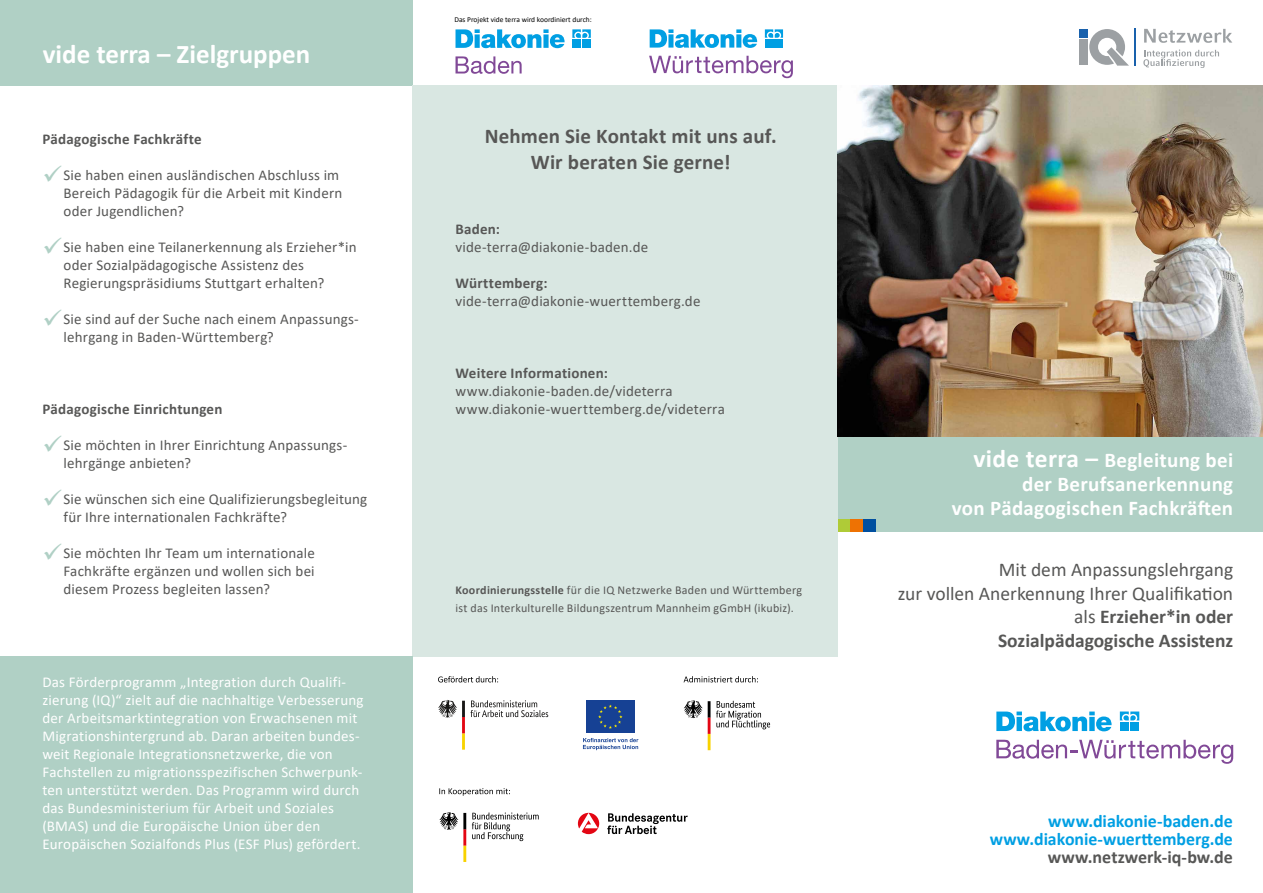
<style>
.page{position:relative;width:1263px;height:893px;background:#fff}
.page>*{position:absolute;margin:0;border:0;box-sizing:border-box;transform-origin:0 0}
.t1{font:700 27px "Calibri";color:#fff}
.t2{font:700 21px/24px "Calibri";letter-spacing:.015em;color:#fff;text-align:right}
.t3{font:700 21px/25.5px "Calibri";letter-spacing:.005em;color:#575756;text-align:center}
.t4{font:19.5px/23.4px "Calibri";color:#575756;text-align:right}
.t5{font:700 18px/18px "Calibri";color:#009fe3;text-align:right}
.t6{font:700 18px "Calibri";color:#575756}
.t7{font:15px/18px "Calibri";letter-spacing:.01em;color:#575756}
.t8{font:15px/18px "Calibri";letter-spacing:.01em;color:#fff}
.t9{font:700 15px "Calibri";letter-spacing:.015em;color:#575756}
.t10{font:12px/18px "Calibri";letter-spacing:.02em;color:#575756}
.t11{font:7.5px "Calibri";color:#000}
.s1{color:#b0d0c5}
.s2{font-weight:700}
.s3{font-size:25.5px}
</style>
<div class="page">
<div style="left:0;top:0;width:412px;height:85px;background:#b0d0c5"></div>
<div style="left:838px;top:437px;width:425px;height:94px;background:#b0d0c5"></div>
<div style="left:863px;top:519px;width:13px;height:12px;background:#004f9f"></div>
<div style="left:838px;top:519px;width:12px;height:12px;background:#afcb37"></div>
<div style="left:850px;top:519px;width:13px;height:12px;background:#ee7203"></div>
<svg style="left:438px;top:676px;width:60px;height:6px"></svg>
<svg style="left:607px;top:813px;width:80px;height:21px"></svg>
<svg style="left:578px;top:813px;width:21px;height:21px"></svg>
<svg style="left:472px;top:812px;width:67px;height:29px"></svg>
<svg style="left:439px;top:812px;width:27px;height:50px"></svg>
<svg style="left:439px;top:788px;width:71px;height:8px"></svg>
<svg style="left:716px;top:701px;width:54px;height:28px"></svg>
<svg style="left:684px;top:700px;width:26px;height:50px"></svg>
<svg style="left:684px;top:676px;width:74px;height:6px"></svg>
<svg style="left:438px;top:700px;width:110px;height:50px"></svg>
<svg style="left:586px;top:700px;width:49px;height:33px"></svg>
<div style="left:586px;top:701px;width:48px;height:32px;background:#164194"></div>
<svg style="left:598px;top:705px;width:24px;height:24px"></svg>
<svg style="left:583px;top:738px;width:55px;height:12px"></svg>
<div style="left:412px;top:85px;width:426px;height:571px;background:#d9e7e2"></div>
<div style="left:0;top:656px;width:412px;height:237px;background:#b0d0c5"></div>
<img style="left:838px;top:85px;width:425px;height:352px">
<div style="left:1079px;top:39px;width:9px;height:26px;background:#9ca0a3"></div>
<div style="left:1079px;top:29px;width:9px;height:9px;background:#1961ac"></div>
<svg style="left:1089px;top:29px;width:40px;height:37px"></svg>
<hr style="left:1134px;top:29px;width:1px;height:37px;background:#1961ac">
<svg style="left:1143px;top:49px;width:76px;height:19px"></svg>
<svg style="left:1144px;top:29px;width:88px;height:14px"></svg>
<svg style="left:996px;top:711px;width:115px;height:20px"></svg>
<svg style="left:1120px;top:711px;width:19px;height:9px"></svg>
<div style="left:1120px;top:722px;width:9px;height:9px;background:#009fe3"></div>
<div style="left:1130px;top:722px;width:9px;height:9px;background:#009fe3"></div>
<svg style="left:996px;top:740px;width:237px;height:24px"></svg>
<svg style="left:650px;top:29px;width:107px;height:19px"></svg>
<svg style="left:765px;top:29px;width:18px;height:9px"></svg>
<div style="left:765px;top:39px;width:8px;height:9px;background:#009fe3"></div>
<div style="left:775px;top:39px;width:8px;height:9px;background:#009fe3"></div>
<svg style="left:649px;top:56px;width:144px;height:22px"></svg>
<svg style="left:455px;top:29px;width:110px;height:19px"></svg>
<svg style="left:572px;top:29px;width:19px;height:9px"></svg>
<div style="left:572px;top:39px;width:9px;height:9px;background:#009fe3"></div>
<div style="left:582px;top:39px;width:9px;height:9px;background:#009fe3"></div>
<svg style="left:455px;top:56px;width:67px;height:18px"></svg>
<h1 class="t1" style="left:43px;top:35px;width:269px">vide terra – Zielgruppen</h1>
<p class="t9" style="left:43px;top:128px;width:161px">Pädagogische Fachkräfte</p>
<p class="t7" style="left:64px;top:166px;width:280px;text-indent:-21px"><span class="s1">✓</span>Sie haben einen ausländischen Abschluss im<br>Bereich Pädagogik für die Arbeit mit Kindern oder Jugendlichen?</p>
<p class="t7" style="left:64px;top:238px;width:295px;text-indent:-21px"><span class="s1">✓</span>Sie haben eine Teilanerkennung als Erzieher*in oder Sozialpädagogische Assistenz des<br>Regierungspräsidiums Stuttgart erhalten?</p>
<p class="t7" style="left:64px;top:310px;width:297px;text-indent:-21px"><span class="s1">✓</span>Sie sind auf der Suche nach einem Anpassungs&shy;lehrgang in Baden-Württemberg?</p>
<p class="t9" style="left:43px;top:398px;width:181px">Pädagogische Einrichtungen</p>
<p class="t7" style="left:64px;top:436px;width:285px;text-indent:-21px"><span class="s1">✓</span>Sie möchten in Ihrer Einrichtung Anpassungs&shy;lehrgänge anbieten?</p>
<p class="t7" style="left:64px;top:490px;width:305px;text-indent:-21px"><span class="s1">✓</span>Sie wünschen sich eine Qualifizierungsbegleitung für Ihre internationalen Fachkräfte?</p>
<p class="t7" style="left:64px;top:544px;width:253px;text-align:justify;text-indent:-21px"><span class="s1">✓</span>Sie möchten Ihr Team um internationale Fachkräfte ergänzen und wollen sich bei diesem Prozess begleiten lassen?</p>
<p class="t8" style="left:43px;top:673px;width:323px">Das Förderprogramm „Integration durch Qualifi&shy;zierung (IQ)“ zielt auf die nachhaltige Verbesserung der Arbeitsmarktintegration von Erwachsenen mit Migrationshintergrund ab. Daran arbeiten bundes&shy;weit Regionale Integrationsnetzwerke, die von Fachstellen zu migrationsspezifischen Schwerpunk&shy;ten unterstützt werden. Das Programm wird durch das Bundesministerium für Arbeit und Soziales (BMAS) und die Europäische Union über den Europäischen Sozialfonds Plus (ESF Plus) gefördert.</p>
<p class="t11" style="left:454px;top:14px;width:139px">Das Projekt vide terra wird koordiniert durch:</p>
<h2 class="t3" style="left:485px;top:123px;width:293px">Nehmen Sie Kontakt mit uns auf.<br>Wir beraten Sie gerne!</h2>
<p class="t9" style="left:455px;top:218px;width:46px">Baden:</p>
<p class="t7" style="left:455px;top:238px;width:194px">vide-terra@diakonie-baden.de</p>
<p class="t9" style="left:455px;top:272px;width:94px">Württemberg:</p>
<p class="t7" style="left:455px;top:292px;width:247px">vide-terra@diakonie-wuerttemberg.de</p>
<p class="t9" style="left:455px;top:362px;width:154px">Weitere Informationen:</p>
<p class="t7" style="left:455px;top:382px;width:271px">www.diakonie-baden.de/videterra www.diakonie-wuerttemberg.de/videterra</p>
<p class="t10" style="left:455px;top:581px;width:348px"><span class="s2">Koordinierungsstelle</span> für die IQ Netzwerke Baden und Württemberg ist das Interkulturelle Bildungszentrum Mannheim gGmbH (ikubiz).</p>
<h2 class="t2" style="left:952px;top:447px;width:283px"><span class="s3">vide terra –</span> Begleitung bei der Berufsanerkennung<br>von Pädagogischen Fachkräften</h2>
<h3 class="t4" style="left:898px;top:558px;width:337px">Mit dem Anpassungslehrgang<br>zur vollen Anerkennung Ihrer Qualifikation als <span class="s2">Erzieher*in oder<br>Sozialpädagogische Assistenz</span></h3>
<p class="t5" style="left:990px;top:812px;width:245px">www.diakonie-baden.de www.diakonie-wuerttemberg.de</p>
<p class="t6" style="left:1048px;top:844px;width:187px">www.netzwerk-iq-bw.de</p>
</div>
